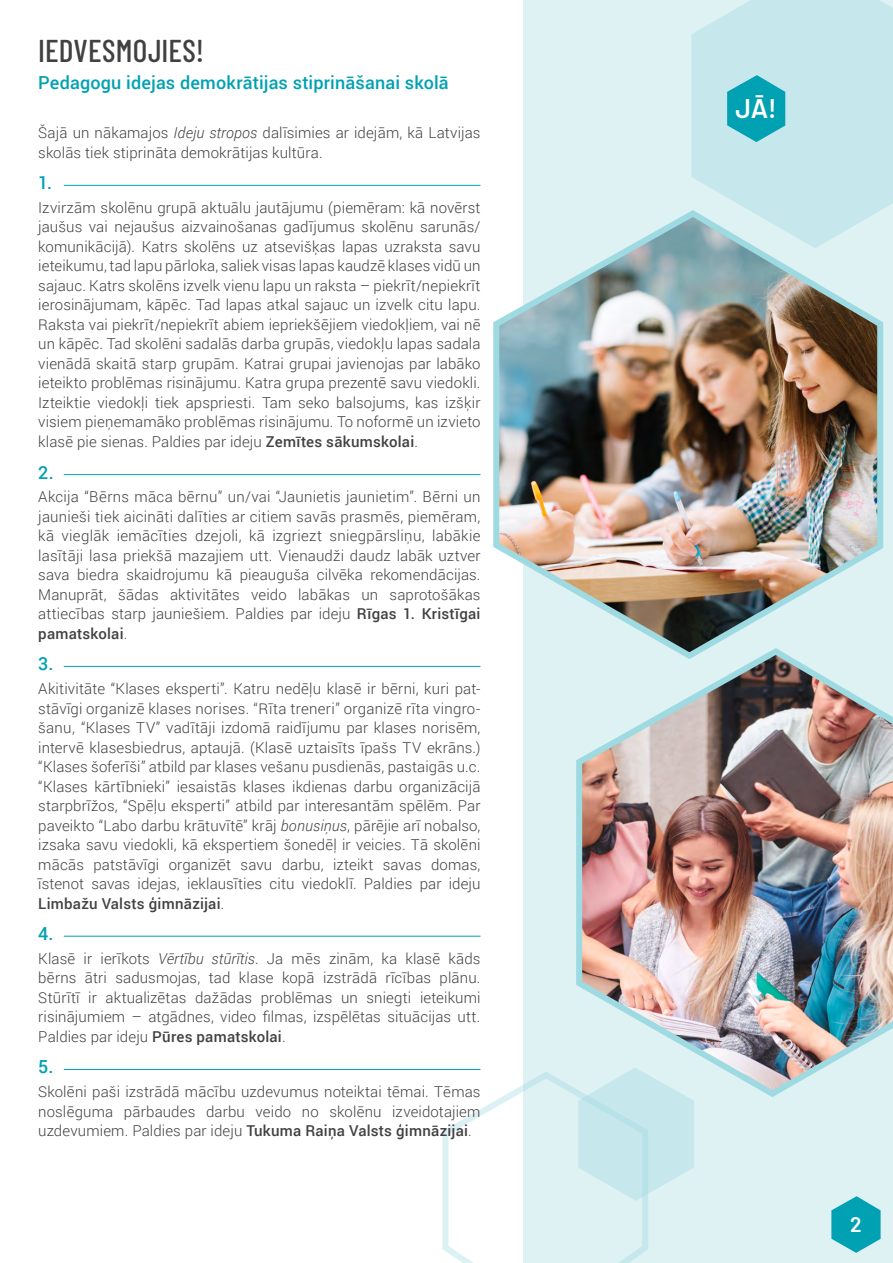
<style>
.page{position:relative;width:893px;height:1263px;background:#fff}
.page>*{position:absolute;margin:0;border:0;box-sizing:border-box;transform-origin:0 0}
.t1{font:500 31.5px "Barlow Condensed";letter-spacing:.005em;color:#414042}
.t2{font:600 27px "Barlow";color:#fff}
.t3{font:600 21px "Barlow";color:#fff}
.t4{font:500 18px "Roboto";letter-spacing:.01em;color:#00a1b2}
.t5{font:300 15px/19.5px "Roboto";letter-spacing:.01em;color:#414042;text-align:justify}
.s1{font-style:italic}
.s2{font-weight:500}
</style>
<div class="page">
<div style="left:523px;top:0;width:370px;height:1263px;background:#def1f3"></div>
<svg style="left:439px;top:1068px;width:255px;height:195px"></svg>
<div style="left:691px;top:0;width:202px;height:207px;background:#c6e8ec"></div>
<svg style="left:727px;top:75px;width:58px;height:67px;background:#31b2c0"></svg>
<img style="left:493px;top:207px;width:393px;height:438px">
<img style="left:575px;top:645px;width:318px;height:455px">
<hr style="left:64px;top:185px;width:416px;height:1px;background:#00a1b2">
<hr style="left:64px;top:474px;width:416px;height:1px;background:#00a1b2">
<hr style="left:64px;top:666px;width:416px;height:1px;background:#00a1b2">
<hr style="left:64px;top:936px;width:416px;height:1px;background:#00a1b2">
<hr style="left:64px;top:1069px;width:416px;height:1px;background:#00a1b2">
<svg style="left:831px;top:1196px;width:50px;height:57px"></svg>
<h1 class="t1" style="left:38px;top:28px;width:167px">IEDVESMOJIES!</h1>
<p class="t4" style="left:38px;top:69px;width:412px">Pedagogu idejas demokrātijas stiprināšanai skolā</p>
<p class="t5" style="left:38px;top:123px;width:444px">Šajā un nākamajos <span class="s1">Ideju stropos</span> dalīsimies ar idejām, kā Latvijas skolās tiek stiprināta demokrātijas kultūra.</p>
<p class="t4" style="left:38px;top:170px;width:16px">1.</p>
<p class="t5" style="left:38px;top:197px;width:444px">Izvirzām skolēnu grupā aktuālu jautājumu (piemēram: kā novērst jaušus vai nejaušus aizvainošanas gadījumus skolēnu sarunās/ komunikācijā). Katrs skolēns uz atsevišķas lapas uzraksta savu ieteikumu, tad lapu pārloka, saliek visas lapas kaudzē klases vidū un sajauc. Katrs skolēns izvelk vienu lapu un raksta – piekrīt/nepiekrīt ierosinājumam, kāpēc. Tad lapas atkal sajauc un izvelk citu lapu.<br>Raksta vai piekrīt/nepiekrīt abiem iepriekšējiem viedokļiem, vai nē un kāpēc. Tad skolēni sadalās darba grupās, viedokļu lapas sadala vienādā skaitā starp grupām. Katrai grupai javienojas par labāko ieteikto problēmas risinājumu. Katra grupa prezentē savu viedokli.<br>Izteiktie viedokļi tiek apspriesti. Tam seko balsojums, kas izšķir visiem pieņemamāko problēmas risinājumu. To noformē un izvieto klasē pie sienas. Paldies par ideju <span class="s2">Zemītes sākumskolai</span>.</p>
<p class="t4" style="left:38px;top:459px;width:17px">2.</p>
<p class="t5" style="left:38px;top:487px;width:444px">Akcija “Bērns māca bērnu” un/vai “Jaunietis jaunietim”. Bērni un jaunieši tiek aicināti dalīties ar citiem savās prasmēs, piemēram, kā vieglāk iemācīties dzejoli, kā izgriezt sniegpārsliņu, labākie lasītāji lasa priekšā mazajiem utt. Vienaudži daudz labāk uztver sava biedra skaidrojumu kā pieauguša cilvēka rekomendācijas.<br>Manuprāt, šādas aktivitātes veido labākas un saprotošākas attiecības starp jauniešiem. Paldies par ideju <span class="s2">Rīgas 1. Kristīgai pamatskolai</span>.</p>
<p class="t4" style="left:38px;top:651px;width:17px">3.</p>
<p class="t5" style="left:38px;top:678px;width:444px">Akitivitāte “Klases eksperti”. Katru nedēļu klasē ir bērni, kuri pat&shy;stāvīgi organizē klases norises. “Rīta treneri” organizē rīta vingro&shy;šanu, “Klases TV” vadītāji izdomā raidījumu par klases norisēm, intervē klasesbiedrus, aptaujā. (Klasē uztaisīts īpašs TV ekrāns.) “Klases šoferīši” atbild par klases vešanu pusdienās, pastaigās u.c. “Klases kārtībnieki” iesaistās klases ikdienas darbu organizācijā starpbrīžos, “Spēļu eksperti” atbild par interesantām spēlēm. Par paveikto “Labo darbu krātuvītē” krāj <span class="s1">bonusiņus</span>, pārējie arī nobalso, izsaka savu viedokli, kā ekspertiem šonedēļ ir veicies. Tā skolēni mācās patstāvīgi organizēt savu darbu, izteikt savas domas, īstenot savas idejas, ieklausīties citu viedoklī. Paldies par ideju <span class="s2">Limbažu Valsts ģimnāzijai</span>.</p>
<p class="t4" style="left:38px;top:921px;width:17px">4.</p>
<p class="t5" style="left:38px;top:948px;width:444px">Klasē ir ierīkots <span class="s1">Vērtību stūrītis</span>. Ja mēs zinām, ka klasē kāds bērns ātri sadusmojas, tad klase kopā izstrādā rīcības plānu.<br>Stūrītī ir aktualizētas dažādas problēmas un sniegti ieteikumi risinājumiem – atgādnes, video filmas, izspēlētas situācijas utt.<br>Paldies par ideju <span class="s2">Pūres pamatskolai</span>.</p>
<p class="t4" style="left:38px;top:1054px;width:17px">5.</p>
<p class="t5" style="left:38px;top:1081px;width:444px">Skolēni paši izstrādā mācību uzdevumus noteiktai tēmai. Tēmas noslēguma pārbaudes darbu veido no skolēnu izveidotajiem uzdevumiem. Paldies par ideju <span class="s2">Tukuma Raiņa Valsts ģimnāzijai</span>.</p>
<h2 class="t2" style="left:735px;top:89px;width:43px">JĀ!</h2>
<h3 class="t3" style="left:850px;top:1208px;width:13px">2</h3>
</div>
